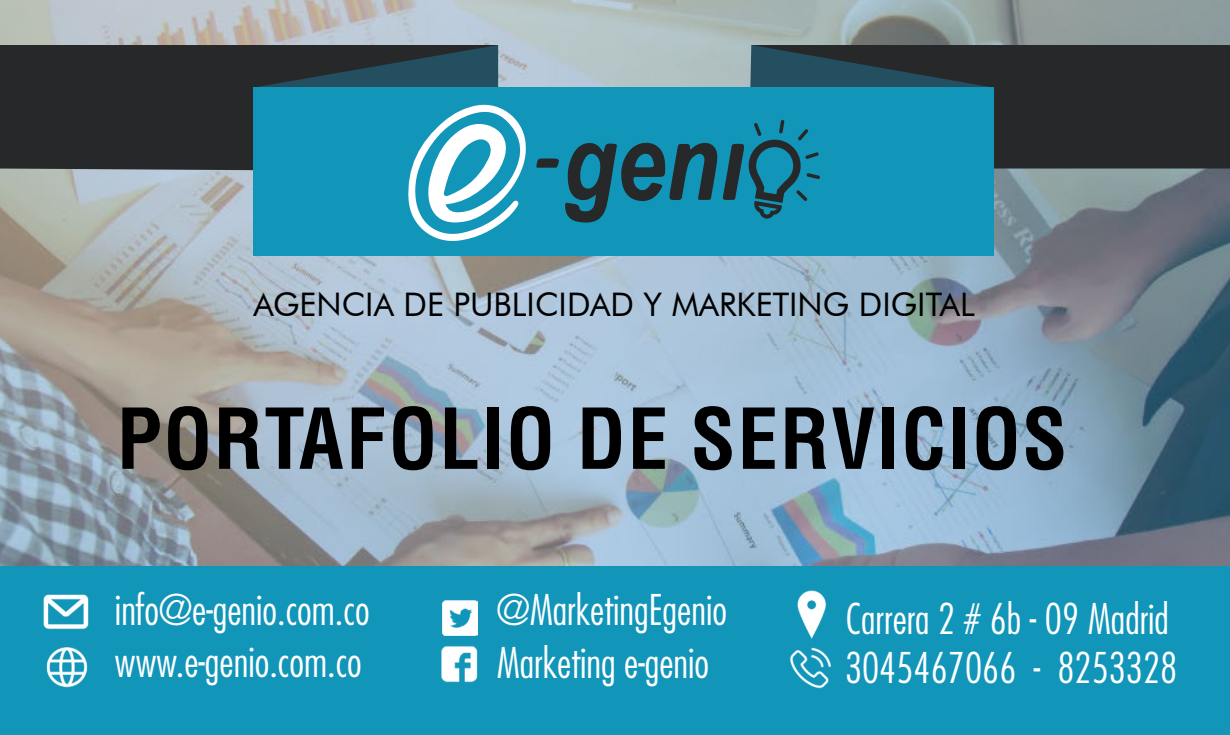
<style>
.page{position:relative;width:1230px;height:735px;background:#fff}
.page>*{position:absolute;margin:0;border:0;box-sizing:border-box;transform-origin:0 0}
.t1{font:700 condensed 82.5px "Helvetica";letter-spacing:.04em;color:#000}
.t2{font:300 condensed 41.25px "Futura";color:#fff}
.t3{font:32.5px "Futura BT";color:#000}
</style>
<div class="page">
<img style="left:0;top:0;width:1230px;height:567px">
<div style="left:993px;top:45px;width:237px;height:124px;background:#27282a"></div>
<div style="left:0;top:45px;width:253px;height:126px;background:#27282a"></div>
<div style="left:253px;top:88px;width:740px;height:168px;background:#1195b9"></div>
<svg style="left:253px;top:45px;width:274px;height:196px"></svg>
<svg style="left:536px;top:45px;width:457px;height:178px"></svg>
<div style="left:0;top:567px;width:1230px;height:168px;background:#1195b9"></div>
<img style="left:43px;top:594px;width:46px;height:35px">
<img style="left:46px;top:647px;width:42px;height:41px">
<img style="left:441px;top:646px;width:37px;height:37px">
<img style="left:443px;top:600px;width:35px;height:35px">
<img style="left:797px;top:591px;width:30px;height:48px">
<img style="left:790px;top:647px;width:41px;height:42px">
<p class="t3" style="left:253px;top:285px;width:723px">AGENCIA DE PUBLICIDAD Y MARKETING DIGITAL</p>
<h1 class="t1" style="left:118px;top:390px;width:950px">PORTAFOLIO DE SERVICIOS</h1>
<p class="t2" style="left:115px;top:585px;width:256px">info@e-genio.com.co</p>
<p class="t2" style="left:497px;top:586px;width:232px">@MarketingEgenio</p>
<p class="t2" style="left:846px;top:595px;width:325px">Carrera 2 # 6b - 09 Madrid</p>
<p class="t2" style="left:115px;top:637px;width:248px">www.e-genio.com.co</p>
<p class="t2" style="left:497px;top:638px;width:214px">Marketing e-genio</p>
<p class="t2" style="left:845px;top:643px;width:334px">3045467066 - 8253328</p>
</div>
